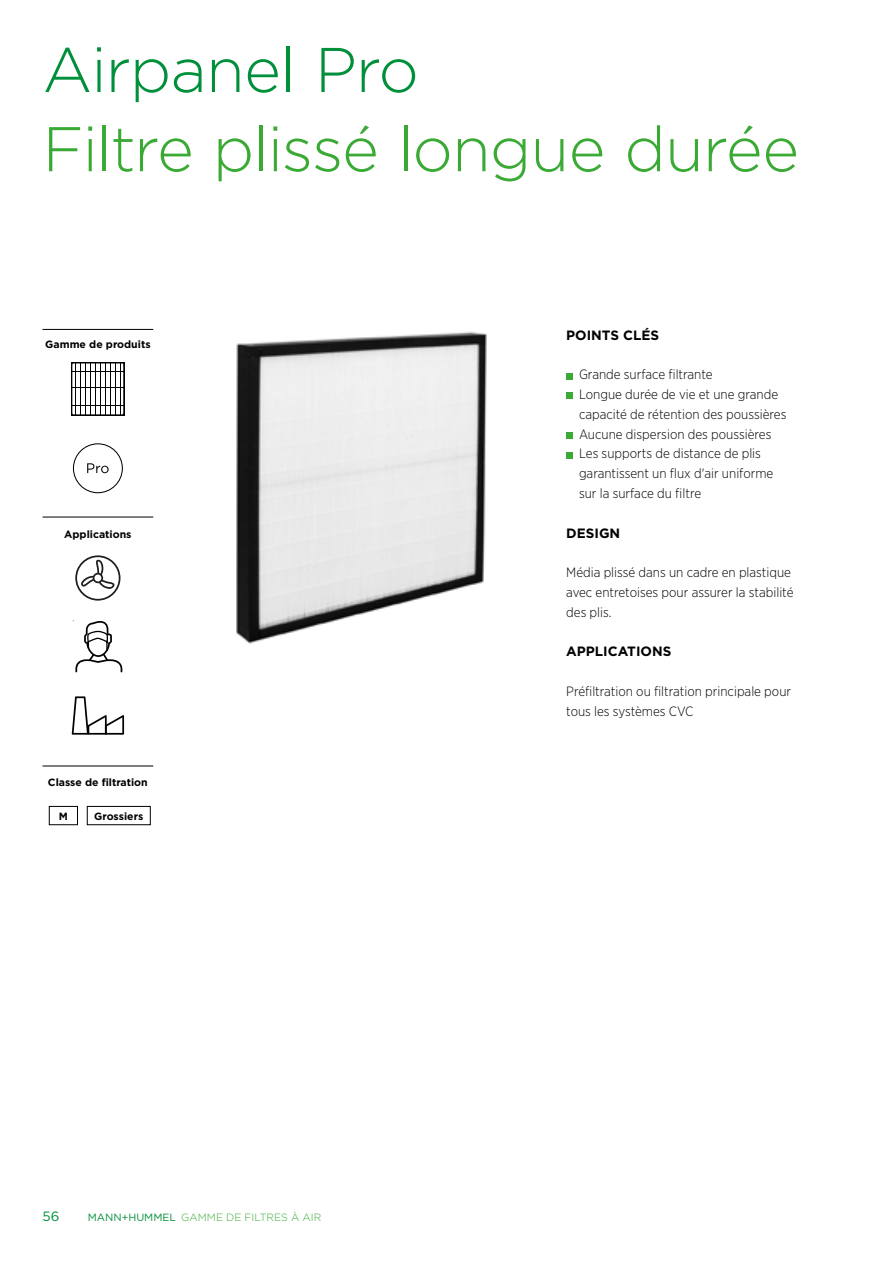
<style>
.page{position:relative;width:893px;height:1263px;background:#fff}
.page>*{position:absolute;margin:0;border:0;box-sizing:border-box;transform-origin:0 0}
.t1{font:300 63px "Gotham";letter-spacing:-.015em;color:#3aaa35}
.t2{font:300 63px "Gotham";letter-spacing:-.015em;color:#008f3a}
.t3{font:300 13.5px/19.8px "Gotham Narrow";color:#000}
.t4{font:700 13.5px "Gotham";color:#000}
.t5{font:13.5px "Gotham";color:#008f3a}
.t6{font:700 10.5px "Gotham";color:#000}
.t7{font:300 10.5px "Gotham";color:#3aaa35}
.s1{font-weight:400;color:#008f3a}
</style>
<div class="page">
<hr style="left:43px;top:329px;width:110px;height:1px;background:#000">
<hr style="left:43px;top:517px;width:110px;height:1px;background:#000">
<hr style="left:43px;top:766px;width:110px;height:1px;background:#000">
<img style="left:236px;top:331px;width:251px;height:313px">
<svg style="left:566px;top:373px;width:6px;height:6px"></svg>
<svg style="left:566px;top:393px;width:6px;height:6px"></svg>
<div style="left:566px;top:432px;width:6px;height:7px;background:#3aaa35"></div>
<svg style="left:566px;top:452px;width:6px;height:6px"></svg>
<svg style="left:71px;top:362px;width:54px;height:54px"></svg>
<hr style="left:85px;top:363px;width:1px;height:52px;background:#000">
<hr style="left:120px;top:363px;width:1px;height:52px;background:#000">
<hr style="left:115px;top:363px;width:1px;height:52px;background:#000">
<hr style="left:110px;top:363px;width:1px;height:52px;background:#000">
<hr style="left:105px;top:363px;width:1px;height:52px;background:#000">
<hr style="left:100px;top:363px;width:1px;height:52px;background:#000">
<hr style="left:95px;top:363px;width:1px;height:52px;background:#000">
<hr style="left:90px;top:363px;width:1px;height:52px;background:#000">
<hr style="left:80px;top:363px;width:1px;height:52px;background:#000">
<hr style="left:75px;top:363px;width:1px;height:52px;background:#000">
<hr style="left:72px;top:387px;width:52px;height:1px;background:#000">
<hr style="left:72px;top:406px;width:52px;height:1px;background:#000">
<hr style="left:72px;top:371px;width:52px;height:1px;background:#000">
<svg style="left:72px;top:696px;width:52px;height:39px"></svg>
<svg style="left:73px;top:620px;width:49px;height:52px"></svg>
<svg style="left:75px;top:555px;width:45px;height:46px"></svg>
<svg style="left:73px;top:443px;width:50px;height:50px"></svg>
<div style="left:87px;top:806px;width:64px;height:19px;border:1px solid #000"></div>
<div style="left:49px;top:806px;width:29px;height:19px;border:1px solid #000"></div>
<h1 class="t2" style="left:43px;top:30px;width:378px">Airpanel Pro</h1>
<h1 class="t1" style="left:43px;top:109px;width:758px">Filtre plissé longue durée</h1>
<p class="t6" style="left:45px;top:337px;width:107px">Gamme de produits</p>
<p class="t6" style="left:64px;top:527px;width:69px">Applications</p>
<p class="t6" style="left:48px;top:776px;width:101px">Classe de filtration</p>
<p class="t6" style="left:59px;top:809px;width:11px">M</p>
<p class="t6" style="left:94px;top:809px;width:51px">Grossiers</p>
<p class="t5" style="left:43px;top:1207px;width:18px">56</p>
<p class="t7" style="left:88px;top:1210px;width:235px"><span class="s1">MANN+HUMMEL</span> GAMME DE FILTRES À AIR</p>
<p class="t4" style="left:566px;top:326px;width:94px">POINTS CLÉS</p>
<p class="t3" style="left:579px;top:364px;width:209px">Grande surface filtrante<br>Longue durée de vie et une grande capacité de rétention des poussières<br>Aucune dispersion des poussières<br>Les supports de distance de plis garantissent un flux d'air uniforme sur la surface du filtre</p>
<p class="t4" style="left:566px;top:524px;width:56px">DESIGN</p>
<p class="t3" style="left:566px;top:562px;width:229px">Média plissé dans un cadre en plastique avec entretoises pour assurer la stabilité des plis.</p>
<p class="t4" style="left:566px;top:643px;width:107px">APPLICATIONS</p>
<p class="t3" style="left:566px;top:681px;width:226px">Préfiltration ou filtration principale pour tous les systèmes CVC</p>
</div>
